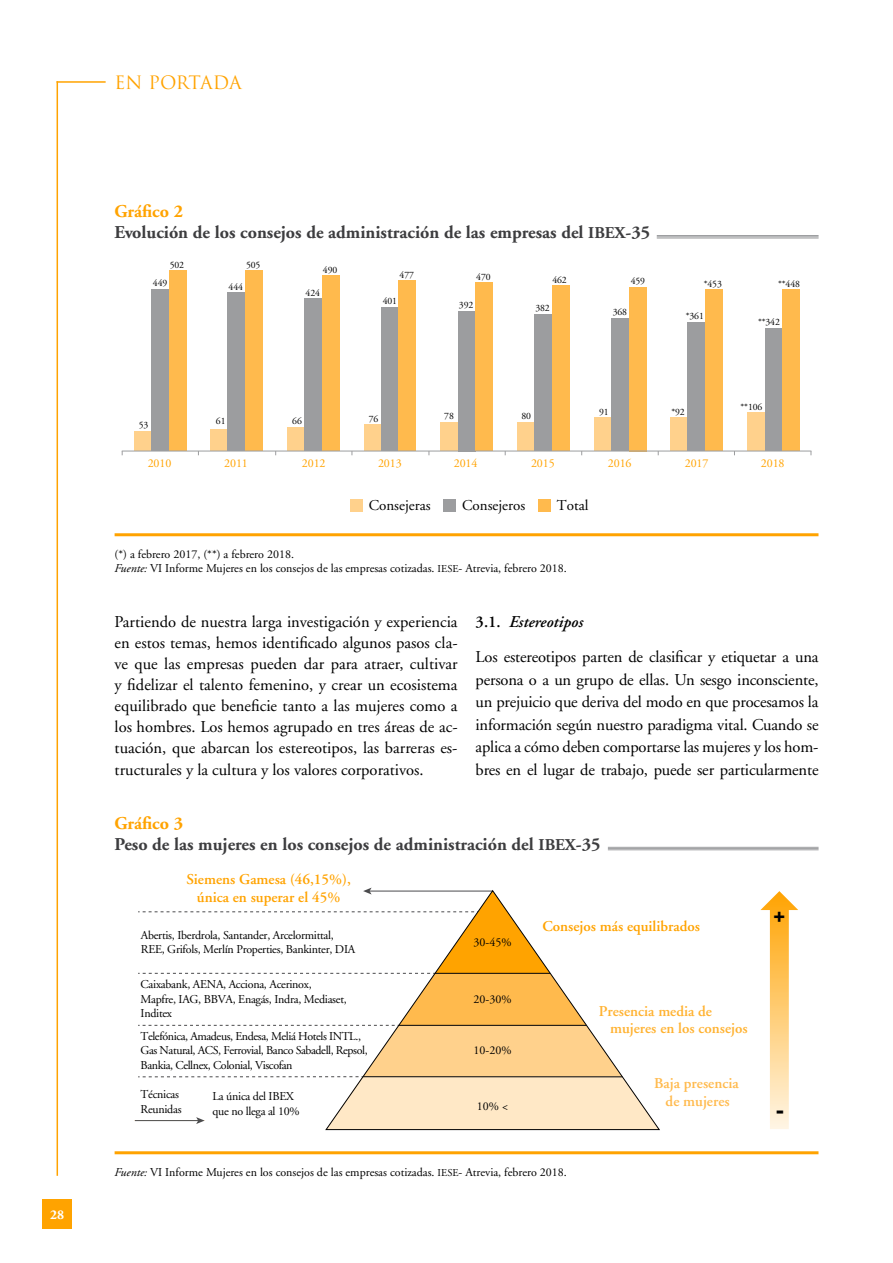
<style>
.page{position:relative;width:893px;height:1263px;background:#fff}
.page>*{position:absolute;margin:0;border:0;box-sizing:border-box;transform-origin:0 0}
.t1{font:700 23.85px "Arial";color:#000}
.t2{font:700 20.1px "Arial";color:#000}
.t3{font:700 18px/21px "Adobe Garamond";color:#3d3d3f}
.t4{font:18px "Trajan Pro";letter-spacing:-.01em;color:#ffa300}
.t5{font:16.5px/21.1px "Adobe Garamond";letter-spacing:-.01em;color:#000;text-align:justify}
.t6{font:600 15px/18px "Adobe Garamond";color:#ffa300;text-align:center}
.t7{font:600 15px/16.5px "Adobe Garamond";color:#ffb230}
.t8{font:15px "Adobe Garamond";color:#000}
.t9{font:600 15px/18px "Adobe Garamond";color:#ffba4d;text-align:center}
.t10{font:700 13.5px "Adobe Garamond";color:#fff}
.t11{font:12px/14.4px "Adobe Garamond";letter-spacing:-.02em;color:#000}
.t12{font:12px/14.4px "Adobe Garamond";color:#000}
.t13{font:12px "Adobe Garamond";letter-spacing:-.01em;color:#ffa300}
.t14{font:9.75px "Adobe Garamond";letter-spacing:-.01em;color:#000}
.s1{color:#ffa300}
.s2{font-size:16.5px}
.s3{font-style:italic}
.s4{font-size:10.5px}
.s5{font-weight:600}
.s6{font-weight:600;font-style:italic}
</style>
<div class="page">
<hr style="left:57px;top:81px;width:1px;height:1095px;background:#ffa300">
<hr style="left:57px;top:81px;width:49px;height:2px;background:#ffa300">
<div style="left:42px;top:1199px;width:30px;height:30px;background:#ffa300"></div>
<hr style="left:657px;top:235px;width:162px;height:1px;background:#9c9d9f">
<hr style="left:657px;top:237px;width:162px;height:1px;background:#9c9d9f">
<hr style="left:657px;top:238px;width:162px;height:1px;background:#9c9d9f">
<hr style="left:115px;top:533px;width:703px;height:3px;background:#ffa300">
<div style="left:134px;top:432px;width:18px;height:19px;background:#ffd18c"></div>
<div style="left:152px;top:290px;width:17px;height:161px;background:#9c9d9f"></div>
<div style="left:169px;top:270px;width:17px;height:181px;background:#ffba4d"></div>
<div style="left:211px;top:429px;width:17px;height:22px;background:#ffd18c"></div>
<div style="left:228px;top:292px;width:17px;height:159px;background:#9c9d9f"></div>
<div style="left:245px;top:270px;width:17px;height:181px;background:#ffba4d"></div>
<div style="left:287px;top:427px;width:18px;height:24px;background:#ffd18c"></div>
<div style="left:305px;top:299px;width:17px;height:152px;background:#9c9d9f"></div>
<div style="left:322px;top:276px;width:17px;height:175px;background:#ffba4d"></div>
<div style="left:364px;top:424px;width:18px;height:27px;background:#ffd18c"></div>
<div style="left:382px;top:307px;width:17px;height:144px;background:#9c9d9f"></div>
<div style="left:399px;top:280px;width:17px;height:171px;background:#ffba4d"></div>
<div style="left:441px;top:422px;width:17px;height:29px;background:#ffd18c"></div>
<div style="left:458px;top:311px;width:17px;height:140px;background:#9c9d9f"></div>
<div style="left:475px;top:283px;width:17px;height:168px;background:#ffba4d"></div>
<div style="left:518px;top:422px;width:17px;height:29px;background:#ffd18c"></div>
<div style="left:535px;top:314px;width:17px;height:137px;background:#9c9d9f"></div>
<div style="left:594px;top:418px;width:18px;height:33px;background:#ffd18c"></div>
<div style="left:612px;top:319px;width:17px;height:132px;background:#9c9d9f"></div>
<div style="left:629px;top:287px;width:17px;height:164px;background:#ffba4d"></div>
<div style="left:552px;top:285px;width:17px;height:166px;background:#ffba4d"></div>
<div style="left:671px;top:418px;width:17px;height:33px;background:#ffd18c"></div>
<div style="left:688px;top:322px;width:17px;height:129px;background:#9c9d9f"></div>
<div style="left:705px;top:290px;width:17px;height:161px;background:#ffba4d"></div>
<div style="left:748px;top:413px;width:17px;height:38px;background:#ffd18c"></div>
<div style="left:765px;top:328px;width:17px;height:123px;background:#9c9d9f"></div>
<div style="left:782px;top:290px;width:18px;height:161px;background:#ffba4d"></div>
<div style="left:538px;top:499px;width:13px;height:12px;background:#ffba4d"></div>
<div style="left:443px;top:499px;width:13px;height:12px;background:#9c9d9f"></div>
<div style="left:350px;top:499px;width:13px;height:12px;background:#ffd18c"></div>
<hr style="left:122px;top:451px;width:689px;height:1px;background:#9c9d9f">
<hr style="left:608px;top:847px;width:211px;height:1px;background:#9c9d9f">
<hr style="left:608px;top:848px;width:211px;height:1px;background:#9c9d9f">
<hr style="left:608px;top:849px;width:211px;height:1px;background:#9c9d9f">
<hr style="left:115px;top:1151px;width:703px;height:3px;background:#ffa300">
<hr style="left:135px;top:1120px;width:64px;height:1px;background:#4b4b4d">
<svg style="left:138px;top:887px;width:521px;height:242px"></svg>
<hr style="left:363px;top:1076px;width:259px;height:1px;background:#000">
<hr style="left:399px;top:1025px;width:187px;height:1px;background:#000">
<hr style="left:435px;top:973px;width:115px;height:1px;background:#000">
<svg style="left:760px;top:891px;width:38px;height:238px"></svg>
<p class="t10" style="left:50px;top:1207px;width:16px">28</p>
<p class="t4" style="left:115px;top:71px;width:129px">EN PORTADA</p>
<p class="t3" style="left:115px;top:201px;width:537px"><span class="s1">Gráfico 2<br></span>Evolución de los consejos de administración de las empresas del <span class="s2">IBEX</span>-35</p>
<p class="t14" style="left:170px;top:260px;width:16px">502</p>
<p class="t14" style="left:153px;top:277px;width:16px">449</p>
<p class="t14" style="left:246px;top:260px;width:16px">505</p>
<p class="t14" style="left:229px;top:281px;width:16px">444</p>
<p class="t14" style="left:323px;top:265px;width:16px">490</p>
<p class="t14" style="left:306px;top:288px;width:16px">424</p>
<p class="t14" style="left:400px;top:270px;width:16px">477</p>
<p class="t14" style="left:383px;top:296px;width:16px">401</p>
<p class="t14" style="left:476px;top:272px;width:16px">470</p>
<p class="t14" style="left:459px;top:300px;width:16px">392</p>
<p class="t14" style="left:552px;top:274px;width:16px">462</p>
<p class="t14" style="left:535px;top:303px;width:16px">382</p>
<p class="t14" style="left:631px;top:276px;width:16px">459</p>
<p class="t14" style="left:613px;top:307px;width:16px">368</p>
<p class="t14" style="left:704px;top:279px;width:20px">*453</p>
<p class="t14" style="left:686px;top:310px;width:20px">*361</p>
<p class="t14" style="left:778px;top:278px;width:23px">**448</p>
<p class="t14" style="left:758px;top:317px;width:23px">**342</p>
<p class="t14" style="left:139px;top:419px;width:11px">53</p>
<p class="t14" style="left:216px;top:416px;width:11px">61</p>
<p class="t14" style="left:292px;top:416px;width:11px">66</p>
<p class="t14" style="left:369px;top:413px;width:11px">76</p>
<p class="t14" style="left:444px;top:411px;width:11px">78</p>
<p class="t14" style="left:521px;top:411px;width:11px">80</p>
<p class="t14" style="left:599px;top:406px;width:11px">91</p>
<p class="t14" style="left:671px;top:406px;width:15px">*92</p>
<p class="t14" style="left:740px;top:401px;width:23px">**106</p>
<p class="t13" style="left:148px;top:457px;width:25px">2010</p>
<p class="t13" style="left:224px;top:457px;width:25px">2011</p>
<p class="t13" style="left:302px;top:457px;width:25px">2012</p>
<p class="t13" style="left:378px;top:457px;width:25px">2013</p>
<p class="t13" style="left:454px;top:457px;width:25px">2014</p>
<p class="t13" style="left:531px;top:457px;width:25px">2015</p>
<p class="t13" style="left:608px;top:457px;width:25px">2016</p>
<p class="t13" style="left:685px;top:457px;width:25px">2017</p>
<p class="t13" style="left:761px;top:457px;width:25px">2018</p>
<p class="t8" style="left:369px;top:497px;width:64px">Consejeras</p>
<p class="t8" style="left:462px;top:497px;width:65px">Consejeros</p>
<p class="t8" style="left:557px;top:497px;width:33px">Total</p>
<p class="t12" style="left:115px;top:547px;width:454px">(*) a febrero 2017, (**) a febrero 2018.<br><span class="s3">Fuente:</span> VI Informe Mujeres en los consejos de las empresas cotizadas. <span class="s4">IESE</span>- Atrevia, febrero 2018.</p>
<p class="t5" style="left:115px;top:611px;width:345px">Partiendo de nuestra larga investigación y experiencia en estos temas, hemos identificado algunos pasos cla&shy;ve que las empresas pueden dar para atraer, cultivar y fidelizar el talento femenino, y crear un ecosistema equilibrado que beneficie tanto a las mujeres como a los hombres. Los hemos agrupado en tres áreas de ac&shy;tuación, que abarcan los estereotipos, las barreras es&shy;tructurales y la cultura y los valores corporativos.</p>
<p class="t5" style="left:476px;top:604px;width:344px;line-height:35.2px"><span class="s5">3.1.</span> <span class="s6">Estereotipos<br></span>Los estereotipos parten de clasificar y etiquetar a una</p>
<p class="t5" style="left:476px;top:668px;width:344px;line-height:22.5px">persona o a un grupo de ellas. Un sesgo inconsciente, un prejuicio que deriva del modo en que procesamos la información según nuestro paradigma vital. Cuando se aplica a cómo deben comportarse las mujeres y los hom&shy;bres en el lugar de trabajo, puede ser particularmente</p>
<p class="t3" style="left:115px;top:813px;width:487px"><span class="s1">Gráfico 3<br></span>Peso de las mujeres en los consejos de administración del <span class="s2">IBEX</span>-35</p>
<p class="t6" style="left:186px;top:870px;width:166px">Siemens Gamesa (46,15%), única en superar el 45%</p>
<p class="t11" style="left:141px;top:928px;width:216px">Abertis, Iberdrola, Santander, Arcelormittal,<br>REE, Grifols, Merlín Properties, Bankinter, DIA</p>
<p class="t11" style="left:141px;top:977px;width:208px">Caixabank, AENA, Acciona, Acerinox,<br>Mapfre, IAG, BBVA, Enagás, Indra, Mediaset,<br>Inditex</p>
<p class="t11" style="left:141px;top:1029px;width:229px">Telefónica, Amadeus, Endesa, Meliá Hotels INTL.,<br>Gas Natural, ACS, Ferrovial, Banco Sabadell, Repsol,<br>Bankia, Cellnex, Colonial, Viscofan</p>
<p class="t11" style="left:141px;top:1088px;width:43px">Técnicas<br>Reunidas</p>
<p class="t11" style="left:213px;top:1089px;width:89px">La única del IBEX que no llega al 10%</p>
<p class="t11" style="left:474px;top:935px;width:39px">30-45%</p>
<p class="t11" style="left:474px;top:992px;width:39px">20-30%</p>
<p class="t11" style="left:474px;top:1043px;width:39px">10-20%</p>
<p class="t11" style="left:477px;top:1099px;width:33px">10% &lt;</p>
<p class="t6" style="left:542px;top:917px;width:159px">Consejos más equilibrados</p>
<p class="t7" style="left:610px;top:1003px;width:139px;text-indent:-11px">Presencia media de mujeres en los consejos</p>
<p class="t9" style="left:654px;top:1074px;width:86px">Baja presencia de mujeres</p>
<p class="t12" style="left:115px;top:1165px;width:454px"><span class="s3">Fuente:</span> VI Informe Mujeres en los consejos de las empresas cotizadas. <span class="s4">IESE</span>- Atrevia, febrero 2018.</p>
<p class="t2" style="left:773px;top:904px;width:13px">+</p>
<h1 class="t1" style="left:775px;top:1093px;width:9px">-</h1>
</div>
